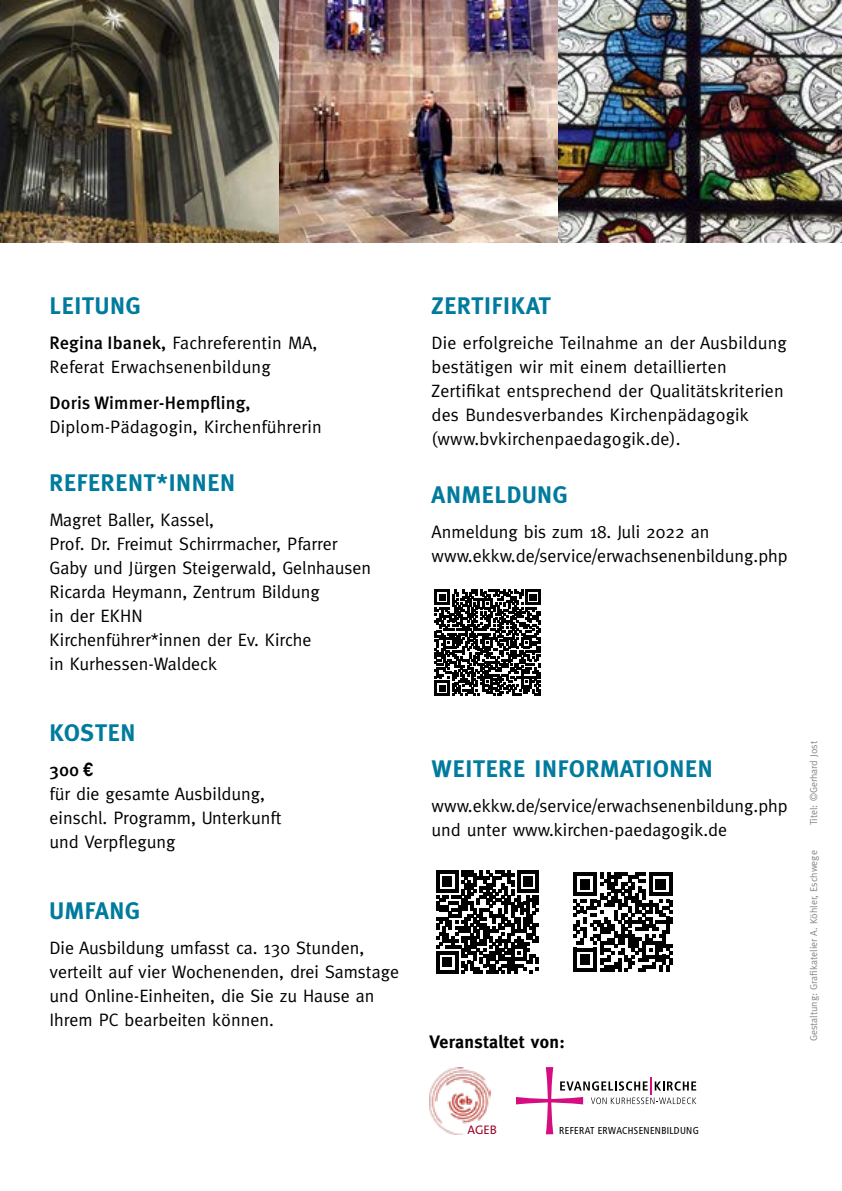
<style>
.page{position:relative;width:842px;height:1191px;background:#fff}
.page>*{position:absolute;margin:0;border:0;box-sizing:border-box;transform-origin:0 0}
.t1{font:700 24px "Meta";letter-spacing:.03em;color:#007b9d}
.t2{font:18px/24px "Meta";color:#000}
.t3{font:500 18px "Meta";letter-spacing:.01em;color:#000}
.t4{font:700 18px "Meta";letter-spacing:.02em;color:#000}
.t5{font:12.4px "The Sans B5 Plain";color:#a1062b}
.t6{font:10px "Meta";color:#868786}
.t7{font:condensed 10px "Frutiger";letter-spacing:.03em;color:#000}
.s1{font-weight:500}
</style>
<div class="page">
<img style="left:429px;top:1067px;width:61px;height:67px">
<svg style="left:516px;top:1067px;width:180px;height:67px"></svg>
<svg style="left:573px;top:872px;width:100px;height:100px"></svg>
<svg style="left:436px;top:870px;width:103px;height:103px"></svg>
<svg style="left:434px;top:589px;width:107px;height:107px"></svg>
<svg style="left:435px;top:590px;width:106px;height:105px"></svg>
<img style="left:1px;top:0;width:278px;height:242px">
<img style="left:279px;top:0;width:279px;height:242px">
<img style="left:558px;top:0;width:283px;height:242px">
<img style="left:0;top:0;width:1px;height:243px">
<hr style="left:0;top:1092px;width:1px;height:40px;background:#007b9d">
<img style="left:841px;top:0;width:1px;height:243px">
<h1 class="t1" style="left:50px;top:292px;width:92px">LEITUNG</h1>
<p class="t2" style="left:50px;top:331px;width:269px"><span class="s1">Regina Ibanek,</span> Fachreferentin MA,<br>Referat Erwachsenenbildung</p>
<p class="t3" style="left:50px;top:392px;width:203px">Doris Wimmer-Hempfling,</p>
<p class="t2" style="left:50px;top:414px;width:274px">Diplom-Pädagogin, Kirchenführerin</p>
<h1 class="t1" style="left:50px;top:468px;width:187px">REFERENT*INNEN</h1>
<p class="t2" style="left:50px;top:507px;width:323px">Magret Baller, Kassel,<br>Prof. Dr. Freimut Schirrmacher, Pfarrer<br>Gaby und Jürgen Steigerwald, Gelnhausen<br>Ricarda Heymann, Zentrum Bildung<br>in der EKHN<br>Kirchenführer*innen der Ev. Kirche<br>in Kurhessen-Waldeck</p>
<h1 class="t1" style="left:50px;top:718px;width:87px">KOSTEN</h1>
<p class="t3" style="left:50px;top:759px;width:31px">300</p>
<p class="t2" style="left:50px;top:781px;width:233px">für die gesamte Ausbildung, einschl. Programm, Unterkunft und Verpflegung</p>
<h1 class="t1" style="left:50px;top:896px;width:92px">UMFANG</h1>
<p class="t2" style="left:50px;top:935px;width:351px">Die Ausbildung umfasst ca. 130 Stunden, verteilt auf vier Wochenenden, drei Samstage und Online-Einheiten, die Sie zu Hause an Ihrem PC bearbeiten können.</p>
<h1 class="t1" style="left:432px;top:291px;width:121px">ZERTIFIKAT</h1>
<p class="t2" style="left:432px;top:330px;width:357px">Die erfolgreiche Teilnahme an der Ausbildung bestätigen wir mit einem detaillierten Zertifikat entsprechend der Qualitätskriterien des Bundesverbandes Kirchenpädagogik (www.bvkirchenpaedagogik.de).</p>
<h1 class="t1" style="left:432px;top:481px;width:137px">ANMELDUNG</h1>
<p class="t2" style="left:432px;top:520px;width:358px">Anmeldung bis zum 18. Juli 2022 an www.ekkw.de/service/erwachsenenbildung.php</p>
<h1 class="t1" style="left:432px;top:755px;width:283px">WEITERE INFORMATIONEN</h1>
<p class="t2" style="left:432px;top:794px;width:358px">www.ekkw.de/service/erwachsenenbildung.php und unter www.kirchen-paedagogik.de</p>
<p class="t4" style="left:429px;top:1031px;width:137px">Veranstaltet von:</p>
<p class="t6" style="left:808px;top:825px;width:86px;rotate:-90deg">Titel: ©Gerhard Jost</p>
<p class="t6" style="left:808px;top:1041px;width:192px;rotate:-90deg">Gestaltung: Grafikatelier A. Köhler, Eschwege</p>
<p class="t5" style="left:467px;top:1123px;width:31px">AGEB</p>
<p class="t7" style="left:559px;top:1124px;width:141px">REFERAT ERWACHSENENBILDUNG</p>
</div>
